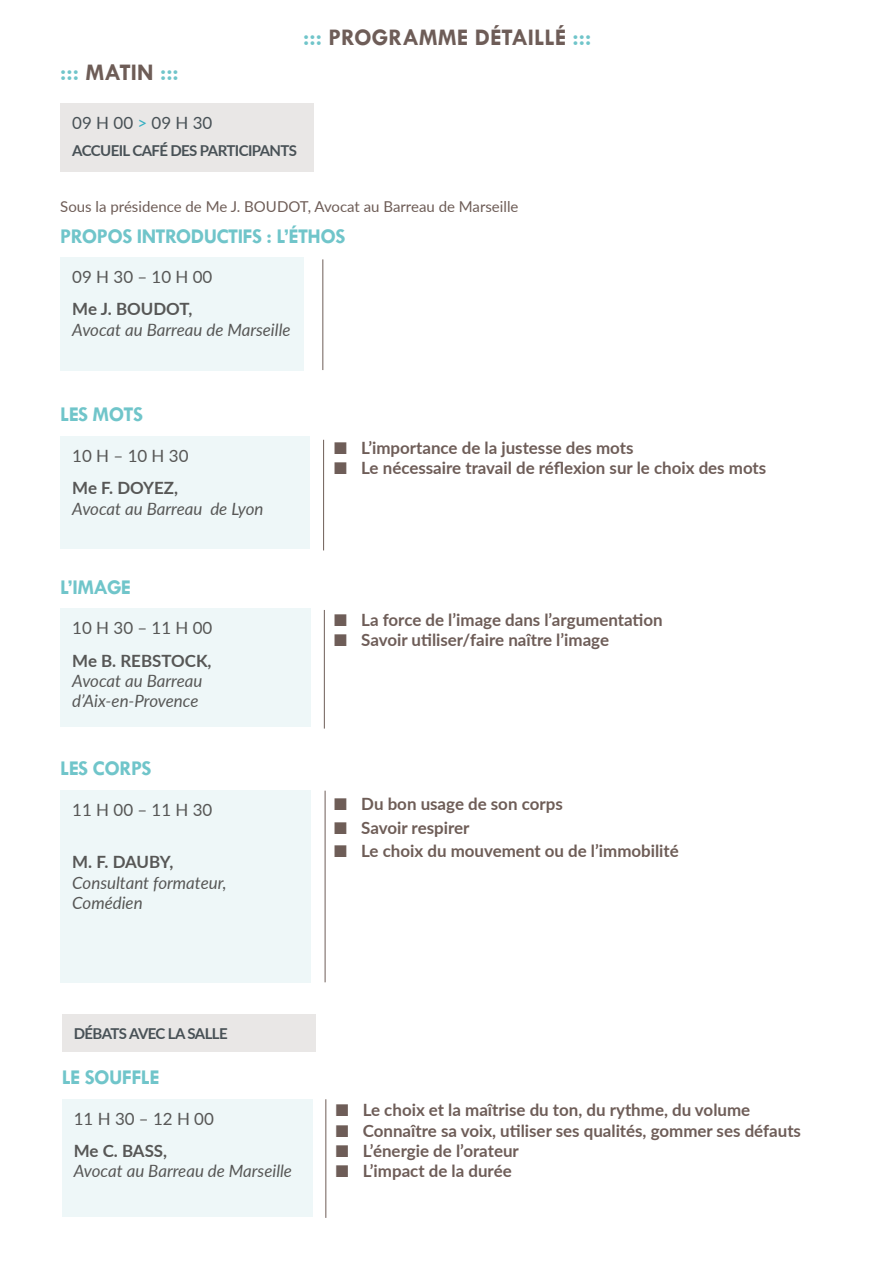
<style>
.page{position:relative;width:893px;height:1263px;background:#fff}
.page>*{position:absolute;margin:0;border:0;box-sizing:border-box;transform-origin:0 0}
.t1{font:700 24px "Tw Cen";color:#6e5d58}
.t2{font:700 24px "Tw Cen";color:#70c5ca}
.t3{font:700 21.15px "Tw Cen";letter-spacing:-.03em;color:#70c5ca}
.t4{font:700 16.95px "Lato";color:#6e5d58}
.t5{font:italic 16.95px/20.2px "Lato";color:#575756}
.t6{font:700 16.95px "Lato";color:#6e5d57}
.t7{font:16.95px "Lato";color:#575756}
.t8{font:700 16.95px "Lato";color:#575756}
.t9{font:16.95px "Lato";color:#485156}
.t10{font:15px "Lato";color:#6e5d57}
.t11{font:700 15px "Lato";letter-spacing:-.04em;color:#485156}
.s1{color:#6e5d57}
.s2{color:#70c5ca}
.s3{color:#33aec1}
</style>
<div class="page">
<div style="left:60px;top:257px;width:244px;height:114px;background:#eef7f8"></div>
<hr style="left:322px;top:259px;width:1px;height:111px;background:#6e5d57">
<div style="left:60px;top:103px;width:254px;height:69px;background:#e9e7e6"></div>
<div style="left:60px;top:436px;width:250px;height:113px;background:#eef7f8"></div>
<div style="left:60px;top:790px;width:251px;height:193px;background:#eef7f8"></div>
<div style="left:60px;top:609px;width:251px;height:118px;background:#eef7f8"></div>
<div style="left:62px;top:1015px;width:253px;height:37px;background:#e9e7e6"></div>
<hr style="left:323px;top:440px;width:1px;height:110px;background:#6e5d57">
<hr style="left:324px;top:610px;width:1px;height:118px;background:#6e5d57">
<div style="left:62px;top:1099px;width:251px;height:117px;background:#eef7f8"></div>
<hr style="left:325px;top:791px;width:1px;height:191px;background:#6e5d57">
<hr style="left:325px;top:1099px;width:1px;height:119px;background:#6e5d57">
<h1 class="t2" style="left:60px;top:58px;width:120px">::: <span class="s1">MATIN</span> :::</h1>
<h1 class="t1" style="left:303px;top:23px;width:289px"><span class="s2">:::</span> PROGRAMME DÉTAILLÉ <span class="s2">:::</span></h1>
<p class="t9" style="left:72px;top:110px;width:142px">09 H 00 <span class="s3">&gt;</span> 09 H 30</p>
<p class="t11" style="left:72px;top:139px;width:226px">ACCUEIL CAFÉ DES PARTICIPANTS</p>
<p class="t10" style="left:60px;top:196px;width:460px">Sous la présidence de Me J. BOUDOT, Avocat au Barreau de Marseille</p>
<p class="t3" style="left:60px;top:223px;width:287px">PROPOS INTRODUCTIFS : L’ÉTHOS</p>
<p class="t7" style="left:72px;top:265px;width:142px">09 H 30 – 10 H 00</p>
<p class="t8" style="left:72px;top:297px;width:122px">Me J. BOUDOT,</p>
<p class="t5" style="left:72px;top:319px;width:220px">Avocat au Barreau de Marseille</p>
<p class="t3" style="left:60px;top:402px;width:84px">LES MOTS</p>
<p class="t7" style="left:72px;top:444px;width:118px">10 H – 10 H 30</p>
<p class="t8" style="left:72px;top:476px;width:107px">Me F. DOYEZ,</p>
<p class="t5" style="left:72px;top:498px;width:193px">Avocat au Barreau de Lyon</p>
<p class="t3" style="left:60px;top:574px;width:72px">L’IMAGE</p>
<p class="t7" style="left:72px;top:616px;width:142px">10 H 30 – 11 H 00</p>
<p class="t8" style="left:72px;top:648px;width:141px">Me B. REBSTOCK,</p>
<p class="t5" style="left:72px;top:670px;width:132px">Avocat au Barreau d’Aix-en-Provence</p>
<p class="t3" style="left:60px;top:756px;width:93px">LES CORPS</p>
<p class="t7" style="left:72px;top:797px;width:142px">11 H 00 – 11 H 30</p>
<p class="t8" style="left:72px;top:850px;width:103px">M. F. DAUBY,</p>
<p class="t5" style="left:72px;top:872px;width:156px">Consultant formateur,<br>Comédien</p>
<p class="t4" style="left:334px;top:435px;width:301px">■ L’importance de la justesse des mots</p>
<p class="t4" style="left:334px;top:455px;width:433px">■ Le nécessaire travail de réflexion sur le choix des mots</p>
<p class="t4" style="left:334px;top:607px;width:330px">■ La force de l’image dans l’argumentation</p>
<p class="t4" style="left:334px;top:628px;width:276px">■ Savoir utiliser/faire naître l’image</p>
<p class="t6" style="left:334px;top:792px;width:230px">■ Du bon usage de son corps</p>
<p class="t6" style="left:334px;top:815px;width:137px">■ Savoir respirer</p>
<p class="t6" style="left:334px;top:838px;width:346px">■ Le choix du mouvement ou de l’immobilité</p>
<p class="t11" style="left:74px;top:1022px;width:155px">DÉBATS AVEC LA SALLE</p>
<p class="t3" style="left:62px;top:1065px;width:99px">LE SOUFFLE</p>
<p class="t7" style="left:74px;top:1106px;width:142px">11 H 30 – 12 H 00</p>
<p class="t8" style="left:74px;top:1138px;width:95px">Me C. BASS,</p>
<p class="t5" style="left:74px;top:1160px;width:220px">Avocat au Barreau de Marseille</p>
<p class="t4" style="left:336px;top:1098px;width:416px">■ Le choix et la maîtrise du ton, du rythme, du volume</p>
<p class="t4" style="left:336px;top:1118px;width:467px">■ Connaître sa voix, utiliser ses qualités, gommer ses défauts</p>
<p class="t4" style="left:336px;top:1138px;width:185px">■ L’énergie de l’orateur</p>
<p class="t4" style="left:336px;top:1159px;width:177px">■ L’impact de la durée</p>
</div>
